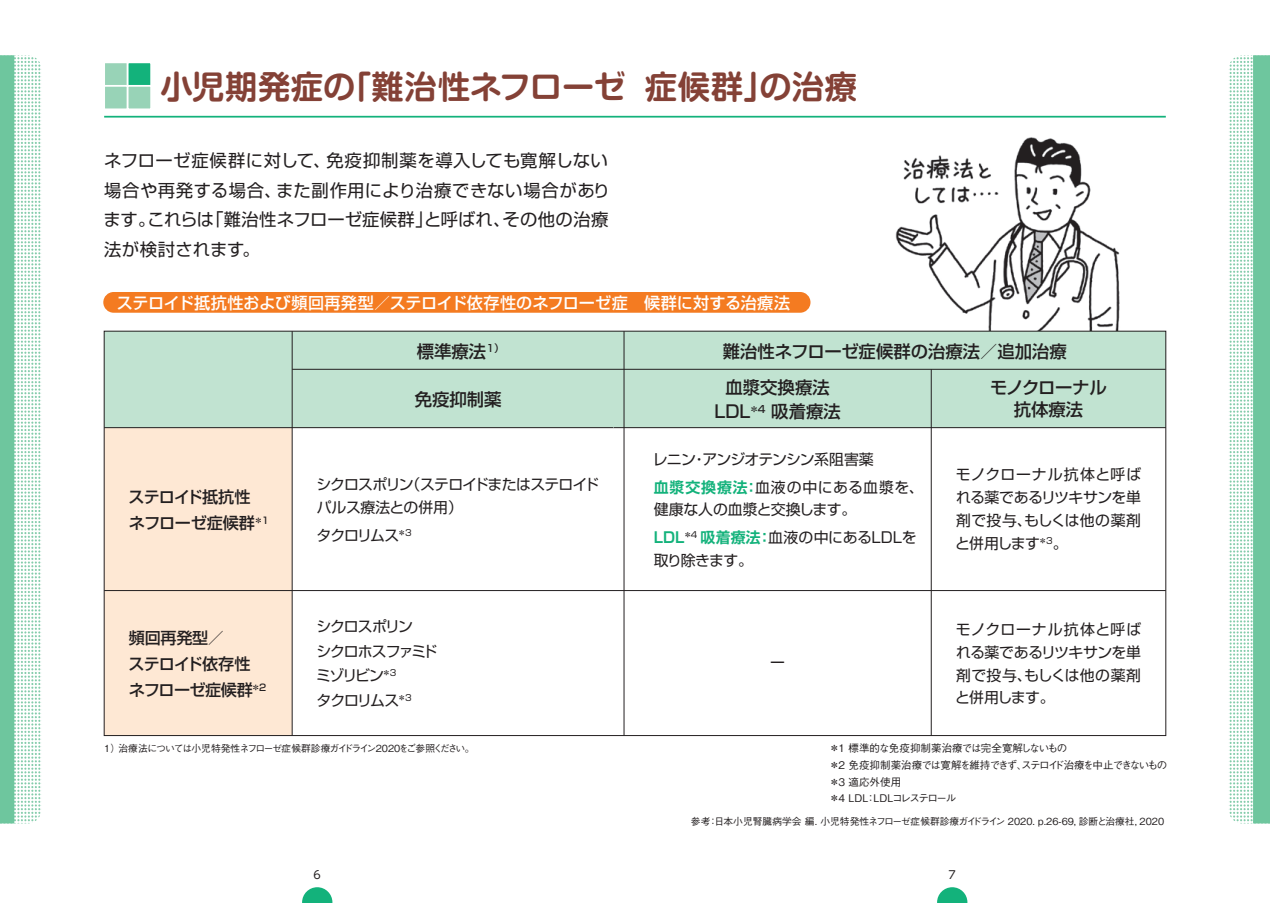
<style>
.page{position:relative;width:1270px;height:903px;background:#fff}
.page>*{position:absolute;margin:0;border:0;box-sizing:border-box;transform-origin:0 0}
.t1{font:700 32.2px "Shin M Go Pro De";letter-spacing:.01em;color:#844136}
.t2{font:17.32px/29.8px "Shin Go Pro";letter-spacing:.02em;color:#231f20}
.t3{font:500 17.32px/36.1px "Shin Go Pro";color:#231f20}
.t4{font:500 16.1px/26.2px "Shin Go Pro";letter-spacing:-.035em;color:#231f20}
.t5{font:500 16.1px "Shin Go Pro";letter-spacing:.005em;color:#fff}
.t6{font:14.88px/22.8px "Shin Go Pro";letter-spacing:-.04em;color:#231f20;text-align:justify}
.t7{font:14.88px/28px "Shin Go Pro";letter-spacing:-.01em;color:#231f20}
.t8{font:14.88px/28px "Shin Go Pro";color:#231f20}
.t9{font:14.88px/24.5px "Shin Go Pro";letter-spacing:-.09em;color:#231f20}
.t10{font:11.2px "UD Shin Go Pro";color:#231f20}
.t11{font:500 10.5px/16.6px "Gothic BBB Pro";letter-spacing:-.075em;color:#231f20}
.t12{font:500 9.8px "Gothic BBB Pro";letter-spacing:-.01em;color:#231f20}
.t13{font:500 9.8px "Gothic BBB Pro";letter-spacing:-.075em;color:#231f20}
.s1{font-family:"Shin Go Pro De";font-weight:700;color:#13b27b}
</style>
<div class="page">
<div style="left:104px;top:62px;width:24px;height:24px;background:#98d3b7"></div>
<div style="left:103px;top:61px;width:26px;height:26px;border:2px solid #fff"></div>
<div style="left:104px;top:86px;width:24px;height:23px;background:#98d3b7"></div>
<div style="left:103px;top:85px;width:26px;height:25px;border:2px solid #fff"></div>
<div style="left:128px;top:62px;width:23px;height:24px;background:#13b27b"></div>
<div style="left:127px;top:61px;width:25px;height:26px;border:2px solid #fff"></div>
<div style="left:128px;top:86px;width:23px;height:23px;background:#98d3b7"></div>
<div style="left:127px;top:85px;width:25px;height:25px;border:2px solid #fff"></div>
<hr style="left:104px;top:116px;width:531px;height:2px;background:#13b27b">
<svg style="left:14px;top:55px;width:26px;height:768px"></svg>
<div style="left:0;top:55px;width:14px;height:768px;background:#6ec69e"></div>
<svg style="left:302px;top:887px;width:30px;height:16px"></svg>
<svg style="left:104px;top:331px;width:531px;height:405px"></svg>
<hr style="left:624px;top:331px;width:1px;height:404px;background:#231f20">
<svg style="left:613px;top:427px;width:22px;height:1px"></svg>
<hr style="left:292px;top:369px;width:343px;height:1px;background:#231f20">
<hr style="left:104px;top:590px;width:531px;height:1px;background:#231f20">
<hr style="left:635px;top:116px;width:531px;height:2px;background:#13b27b">
<svg style="left:1230px;top:55px;width:23px;height:768px"></svg>
<div style="left:1253px;top:55px;width:17px;height:768px;background:#6ec69e"></div>
<div style="left:103px;top:292px;width:707px;height:21px;background:#f47b21"></div>
<img style="left:893px;top:137px;width:230px;height:194px">
<svg style="left:937px;top:887px;width:30px;height:16px"></svg>
<svg style="left:635px;top:331px;width:531px;height:405px"></svg>
<hr style="left:931px;top:369px;width:1px;height:366px;background:#231f20">
<hr style="left:635px;top:427px;width:531px;height:1px;background:#231f20">
<hr style="left:635px;top:369px;width:531px;height:1px;background:#231f20">
<hr style="left:635px;top:590px;width:531px;height:1px;background:#231f20">
<h1 class="t1" style="left:161px;top:61px;width:698px">小児期発症の「難治性ネフローゼ 症候群」の治療</h1>
<p class="t2" style="left:104px;top:143px;width:508px">ネフローゼ症候群に対して、免疫抑制薬を導入しても寛解しない場合や再発する場合、また副作用により治療できない場合があります。これらは「難治性ネフローゼ症候群」と呼ばれ、その他の治療法が検討されます。</p>
<p class="t5" style="left:117px;top:289px;width:675px">ステロイド抵抗性および頻回再発型／ステロイド依存性のネフローゼ症 候群に対する治療法</p>
<p class="t3" style="left:417px;top:331px;width:89px">標準療法<sup>1）</sup></p>
<p class="t4" style="left:129px;top:482px;width:142px">ステロイド抵抗性ネフローゼ症候群<sup>＊1</sup></p>
<p class="t3" style="left:415px;top:379px;width:88px">免疫抑制薬</p>
<p class="t6" style="left:317px;top:471px;width:284px">シクロスポリン（ステロイドまたはステロイドパルス療法との併用）</p>
<p class="t6" style="left:317px;top:522px;width:97px">タクロリムス<sup>＊3</sup></p>
<p class="t4" style="left:129px;top:622px;width:139px">頻回再発型／<br>ステロイド依存性ネフローゼ症候群<sup>＊2</sup></p>
<p class="t9" style="left:316px;top:612px;width:122px">シクロスポリン<br>シクロホスファミドミゾリビン<sup>＊3<br></sup>タクロリムス<sup>＊3</sup></p>
<p class="t13" style="left:104px;top:740px;width:372px">1）治療法については小児特発性ネフローゼ症候群診療ガイドライン2020をご参照ください。</p>
<p class="t3" style="left:723px;top:331px;width:346px">難治性ネフローゼ症候群の治療法／追加治療血漿交換療法</p>
<p class="t3" style="left:714px;top:392px;width:128px">LDL<sup>＊4</sup> 吸着療法</p>
<p class="t3" style="left:990px;top:374px;width:118px;line-height:22.8px;text-align:center">モノクローナル抗体療法</p>
<p class="t8" style="left:653px;top:443px;width:273px">レニン・アンジオテンシン系阻害薬<br><span class="s1">血漿交換療法：</span>血液の中にある血漿を、</p>
<p class="t7" style="left:654px;top:494px;width:264px">健康な人の血漿と交換します。<br><span class="s1">LDL</span><sup>＊4</sup> <span class="s1">吸着療法：</span>血液の中にあるLDLを</p>
<p class="t6" style="left:654px;top:547px;width:101px">取り除きます。</p>
<p class="t6" style="left:770px;top:649px;width:16px">ー</p>
<p class="t6" style="left:955px;top:461px;width:187px">モノクローナル抗体と呼ばれる薬であるリツキサンを単剤で投与、もしくは他の薬剤と併用します<sup>＊3</sup>。</p>
<p class="t6" style="left:955px;top:616px;width:187px">モノクローナル抗体と呼ばれる薬であるリツキサンを単剤で投与、もしくは他の薬剤と併用します。</p>
<p class="t11" style="left:829px;top:739px;width:340px">＊1 標準的な免疫抑制薬治療では完全寛解しないもの<br>＊2 免疫抑制薬治療では寛解を維持できず、ステロイド治療を中止できないもの＊3 適応外使用<br>＊4 LDL：LDLコレステロール</p>
<p class="t12" style="left:691px;top:813px;width:475px">参考：日本小児腎臓病学会 編. 小児特発性ネフローゼ症候群診療ガイドライン 2020. p.26-69，診断と治療社，2020</p>
<p class="t10" style="left:314px;top:866px;width:9px">6</p>
<p class="t10" style="left:949px;top:866px;width:9px">7</p>
</div>
